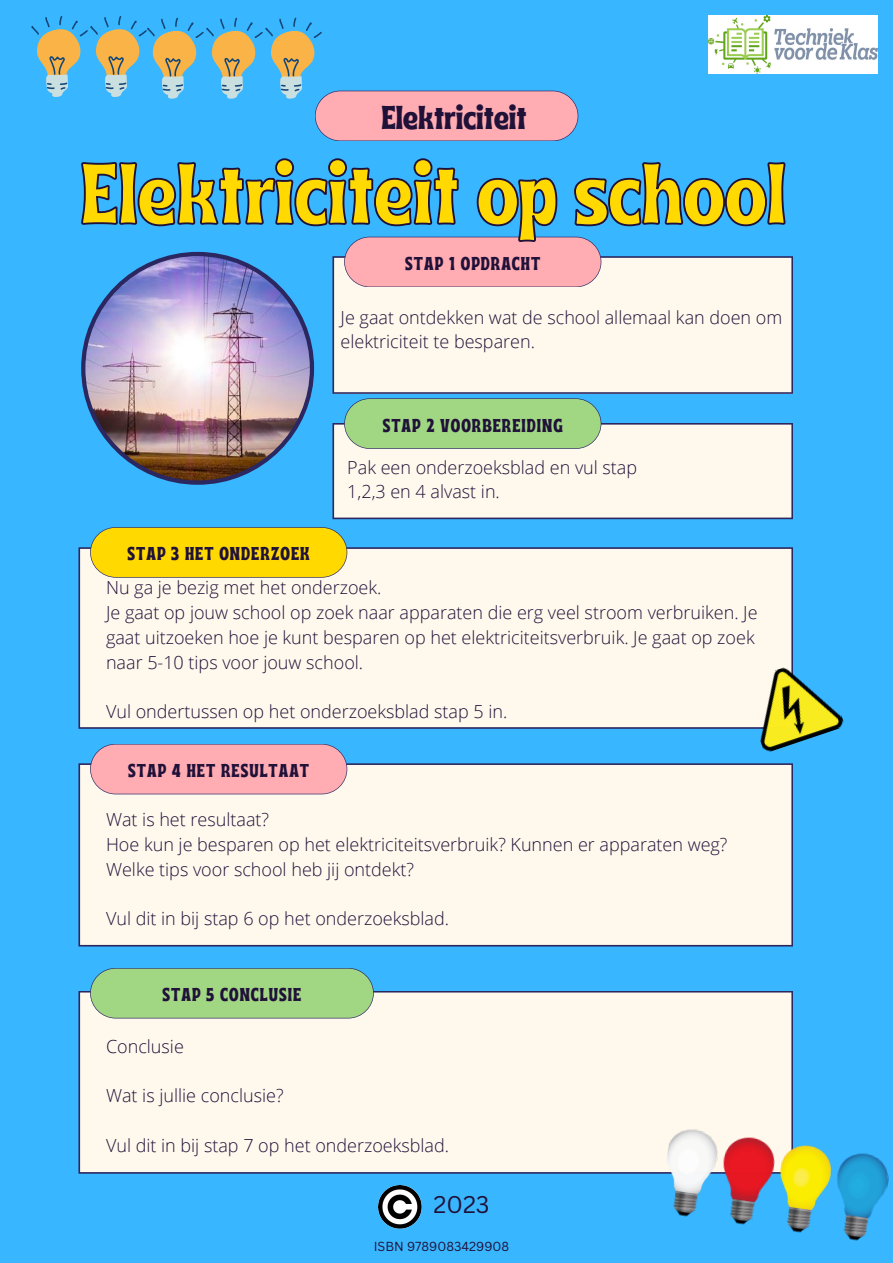
<style>
.page{position:relative;width:893px;height:1263px;background:#38b6ff}
.page>*{position:absolute;margin:0;border:0;box-sizing:border-box;transform-origin:0 0}
.t1{font:86.1px "Ayr Tropika Island Int";color:#ffd900}
.t2{font:33.08px "Ayr Tropika Island Int";color:#201139}
.t3{font:23.55px "Canva Sans";color:#201139}
.t4{font:18.6px "Ayr Tropika Island Int";letter-spacing:.055em;color:#201139}
.t5{font:300 18px/24.8px "Open Sans";color:#201139}
.t6{font:12.75px "Canva Sans";color:#201139}
</style>
<div class="page">
<div style="left:332px;top:256px;width:461px;height:138px;background:#fff9ed"></div>
<div style="left:78px;top:991px;width:715px;height:183px;background:#fff9ed"></div>
<div style="left:78px;top:763px;width:715px;height:183px;background:#fff9ed"></div>
<div style="left:78px;top:547px;width:715px;height:182px;background:#fff9ed"></div>
<svg style="left:90px;top:527px;width:257px;height:51px;background:#f4d40f"></svg>
<div style="left:344px;top:243px;width:257px;height:44px;background:#ffacb3"></div>
<svg style="left:332px;top:398px;width:461px;height:121px;background:#d0e4d3"></svg>
<svg style="left:90px;top:744px;width:257px;height:50px;background:#f6abb4"></svg>
<svg style="left:90px;top:968px;width:284px;height:50px;background:#9ed287"></svg>
<img style="left:81px;top:252px;width:233px;height:233px">
<svg style="left:81px;top:158px;width:705px;height:85px"></svg>
<img style="left:740px;top:655px;width:104px;height:97px">
<img style="left:657px;top:1115px;width:232px;height:126px">
<img style="left:709px;top:16px;width:168px;height:58px">
<img style="left:379px;top:1185px;width:43px;height:43px">
<svg style="left:31px;top:16px;width:547px;height:125px"></svg>
<h4 class="t2" style="left:381px;top:86px;width:147px">Elektriciteit</h4>
<h1 class="t1" style="left:81px;top:112px;width:707px">Elektriciteit op school</h1>
<p class="t4" style="left:405px;top:246px;width:137px">STAP 1 OPDRACHT</p>
<h5 class="t5" style="left:341px;top:304px;width:443px">Je gaat ontdekken wat de school allemaal kan doen om elektriciteit te besparen.</h5>
<p class="t4" style="left:383px;top:407px;width:182px">STAP 2 VOORBEREIDING</p>
<p class="t4" style="left:128px;top:536px;width:184px">STAP 3 HET ONDERZOEK</p>
<h5 class="t5" style="left:347px;top:454px;width:291px">Pak een onderzoeksblad en vul stap<br>1,2,3 en 4 alvast in.</h5>
<h5 class="t5" style="left:106px;top:575px;width:653px">Nu ga je bezig met het onderzoek.<br>Je gaat op jouw school op zoek naar apparaten die erg veel stroom verbruiken. Je gaat uitzoeken hoe je kunt besparen op het elektriciteitsverbruik. Je gaat op zoek naar 5-10 tips voor jouw school.</h5>
<h4 class="t5" style="left:106px;top:699px;width:403px">Vul ondertussen op het onderzoeksblad stap 5 in.</h4>
<p class="t4" style="left:128px;top:753px;width:182px">STAP 4 HET RESULTAAT</p>
<p class="t5" style="left:106px;top:807px;width:623px">Wat is het resultaat?<br>Hoe kun je besparen op het elektriciteitsverbruik? Kunnen er apparaten weg?<br>Welke tips voor school heb jij ontdekt?</p>
<h4 class="t5" style="left:106px;top:906px;width:344px">Vul dit in bij stap 6 op het onderzoeksblad.</h4>
<p class="t4" style="left:163px;top:977px;width:140px">STAP 5 CONCLUSIE</p>
<h4 class="t5" style="left:106px;top:1033px;width:79px">Conclusie</h4>
<h5 class="t5" style="left:106px;top:1083px;width:179px">Wat is jullie conclusie?</h5>
<h5 class="t5" style="left:106px;top:1132px;width:344px">Vul dit in bij stap 7 op het onderzoeksblad.</h5>
<h5 class="t3" style="left:433px;top:1188px;width:57px">2023</h5>
<h5 class="t6" style="left:374px;top:1237px;width:137px">ISBN 9789083429908</h5>
</div>
